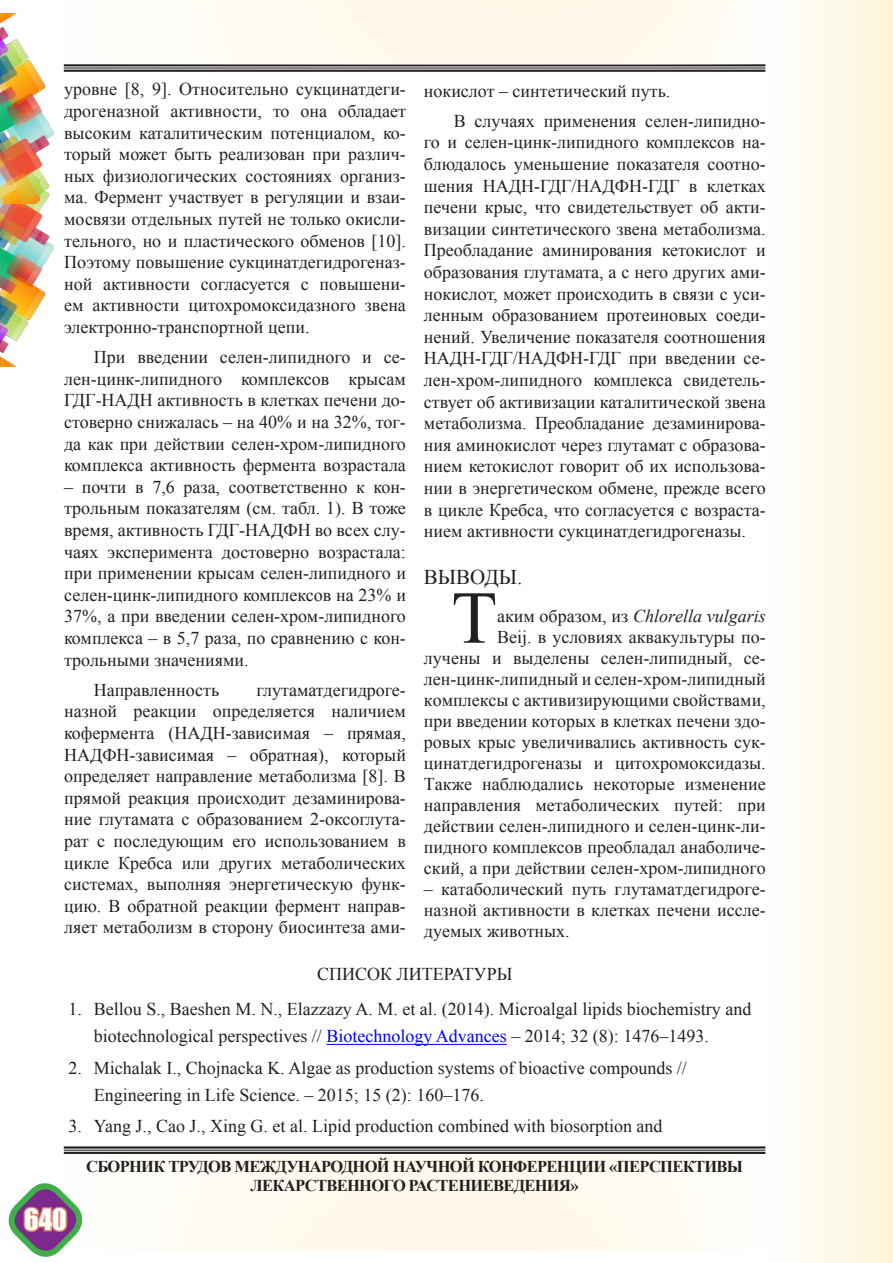
<style>
.page{position:relative;width:893px;height:1263px;background:#fff}
.page>*{position:absolute;margin:0;border:0;box-sizing:border-box;transform-origin:0 0}
.t1{font:74.55px "Times New Roman";color:#231f20}
.t2{font:27px "Impact";color:#fff}
.t3{font:21px "Times New Roman";color:#231f20}
.t4{font:18px/21.6px "Times New Roman";color:#231f20;text-align:justify}
.t5{font:700 16.5px/19.8px "Times New Roman";letter-spacing:-.04em;color:#231f20;text-align:center}
.s1{font-style:italic}
.s2{color:#00f}
</style>
<div class="page">
<div style="left:64px;top:1154px;width:701px;height:96px;background:#fefaf0"></div>
<svg style="left:8px;top:1179px;width:78px;height:78px"></svg>
<hr style="left:64px;top:1146px;width:701px;height:2px;background:#231f20">
<hr style="left:64px;top:1149px;width:701px;height:2px;background:#231f20">
<hr style="left:64px;top:1152px;width:701px;height:2px;background:#231f20">
<hr style="left:64px;top:64px;width:701px;height:2px;background:#231f20">
<hr style="left:64px;top:67px;width:701px;height:2px;background:#231f20">
<hr style="left:64px;top:70px;width:701px;height:2px;background:#231f20">
<div style="left:767px;top:0;width:126px;height:1263px;background:linear-gradient(to right,#fefefe,#fef4d8);border:2px solid #fef4d8"></div>
<div style="left:64px;top:0;width:701px;height:64px;background:linear-gradient(to bottom,#fefaef,#fefbf1)"></div>
<img style="left:0;top:203px;width:54px;height:164px">
<img style="left:0;top:14px;width:54px;height:189px">
<hr style="left:326px;top:1044px;width:181px;height:1px;background:#00f">
<p class="t4" style="left:64px;top:78px;width:343px">уровне [8, 9]. Относительно сукцинатдеги&shy;дрогеназной активности, то она обладает высоким каталитическим потенциалом, ко&shy;торый может быть реализован при различ&shy;ных физиологических состояниях организ&shy;ма. Фермент участвует в регуляции и взаи&shy;мосвязи отдельных путей не только окисли&shy;тельного, но и пластического обменов [10].<br>Поэтому повышение сукцинатдегидрогеназ&shy;ной активности согласуется с повышени&shy;ем активности цитохромоксидазного звена электронно-транспортной цепи.</p>
<p class="t4" style="left:64px;top:346px;width:343px;text-indent:30px">При введении селен-липидного и се&shy;лен-цинк-липидного комплексов крысам ГДГ-НАДН активность в клетках печени до&shy;стоверно снижалась – на 40% и на 32%, тог&shy;да как при действии селен-хром-липидного комплекса активность фермента возрастала</p>
<p class="t4" style="left:64px;top:476px;width:343px">– почти в 7,6 раза, соответственно к кон&shy;трольным показателям (см. табл. 1). В тоже время, активность ГДГ-НАДФН во всех слу&shy;чаях эксперимента достоверно возрастала: при применении крысам селен-липидного и селен-цинк-липидного комплексов на 23% и 37%, а при введении селен-хром-липидного комплекса – в 5,7 раза, по сравнению с кон&shy;трольными значениями.</p>
<p class="t4" style="left:94px;top:679px;width:127px">Направленность</p>
<p class="t4" style="left:454px;top:75px;width:314px;line-height:30.2px;text-indent:-30px">нокислот – синтетический путь.<br>В случаях применения селен-липидно-</p>
<p class="t4" style="left:424px;top:131px;width:343px">го и селен-цинк-липидного комплексов на&shy;блюдалось уменьшение показателя соотно&shy;шения НАДН-ГДГ/НАДФН-ГДГ в клетках печени крыс, что свидетельствует об акти&shy;визации синтетического звена метаболизма.<br>Преобладание аминирования кетокислот и образования глутамата, а с него других ами&shy;нокислот, может происходить в связи с уси&shy;ленным образованием протеиновых соеди&shy;нений. Увеличение показателя соотношения НАДН-ГДГ/НАДФН-ГДГ при введении се&shy;лен-хром-липидного комплекса свидетель&shy;ствует об активизации каталитической звена метаболизма. Преобладание дезаминирова&shy;ния аминокислот через глутамат с образова&shy;нием кетокислот говорит об их использова&shy;нии в энергетическом обмене, прежде всего в цикле Кребса, что согласуется с возраста&shy;нием активности сукцинатдегидрогеназы.</p>
<p class="t3" style="left:424px;top:562px;width:100px">ВЫВОДЫ.</p>
<h1 class="t1" style="left:451px;top:568px;width:47px">Т</h1>
<p class="t4" style="left:424px;top:605px;width:343px;line-height:21px;text-align:right">аким образом, из <span class="s1">Chlorella vulgaris<br></span>Beij. в условиях аквакультуры по-<br>лучены и выделены селен-липидный, се&shy;лен-цинк-липидный и селен-хром-липидный комплексы с активизирующими свойствами, при введении которых в клетках печени здо&shy;ровых крыс увеличивались активность сук&shy;цинатдегидрогеназы и цитохромоксидазы.<br>Также наблюдались некоторые изменение направления метаболических путей: при действии селен-липидного и селен-цинк-ли&shy;пидного комплексов преобладал анаболиче&shy;ский, а при действии селен-хром-липидного</p>
<p class="t4" style="left:424px;top:878px;width:343px;line-height:21px">– катаболический путь глутаматдегидроге&shy;назной активности в клетках печени иссле&shy;дуемых животных.</p>
<p class="t4" style="left:64px;top:679px;width:343px;text-indent:192px">глутаматдегидроге&shy;назной реакции определяется наличием кофермента (НАДН-зависимая – прямая, НАДФН-зависимая – обратная), который определяет направление метаболизма [8]. В прямой реакция происходит дезаминирова&shy;ние глутамата с образованием 2-оксоглута&shy;рат с последующим его использованием в цикле Кребса или других метаболических системах, выполняя энергетическую функ&shy;цию. В обратной реакции фермент направ&shy;ляет метаболизм в сторону биосинтеза ами-</p>
<p class="t4" style="left:317px;top:963px;width:197px">СПИСОК ЛИТЕРАТУРЫ</p>
<p class="t4" style="left:94px;top:996px;width:659px;line-height:27px;text-indent:-26px">1. Bellou S., Baeshen M. N., Elazzazy A. M. et al. (2014). Microalgal lipids biochemistry and biotechnological perspectives // <span class="s2">Biotechnology Advances</span> – 2014; 32 (8): 1476–1493.</p>
<p class="t4" style="left:94px;top:1054px;width:594px;line-height:27px;text-indent:-26px">2. Michalak I., Chojnacka K. Algae as production systems of bioactive compounds //<br>Engineering in Life Science. – 2015; 15 (2): 160–176.</p>
<p class="t4" style="left:68px;top:1115px;width:596px">3. Yang J., Cao J., Xing G. et al. Lipid production combined with biosorption and</p>
<h2 class="t2" style="left:24px;top:1198px;width:44px">640</h2>
<p class="t5" style="left:86px;top:1156px;width:658px">СБОРНИК ТРУДОВ МЕЖДУНАРОДНОЙ НАУЧНОЙ КОНФЕРЕНЦИИ «ПЕРСПЕКТИВЫ<br>ЛЕКАРСТВЕННОГО РАСТЕНИЕВЕДЕНИЯ»</p>
</div>
